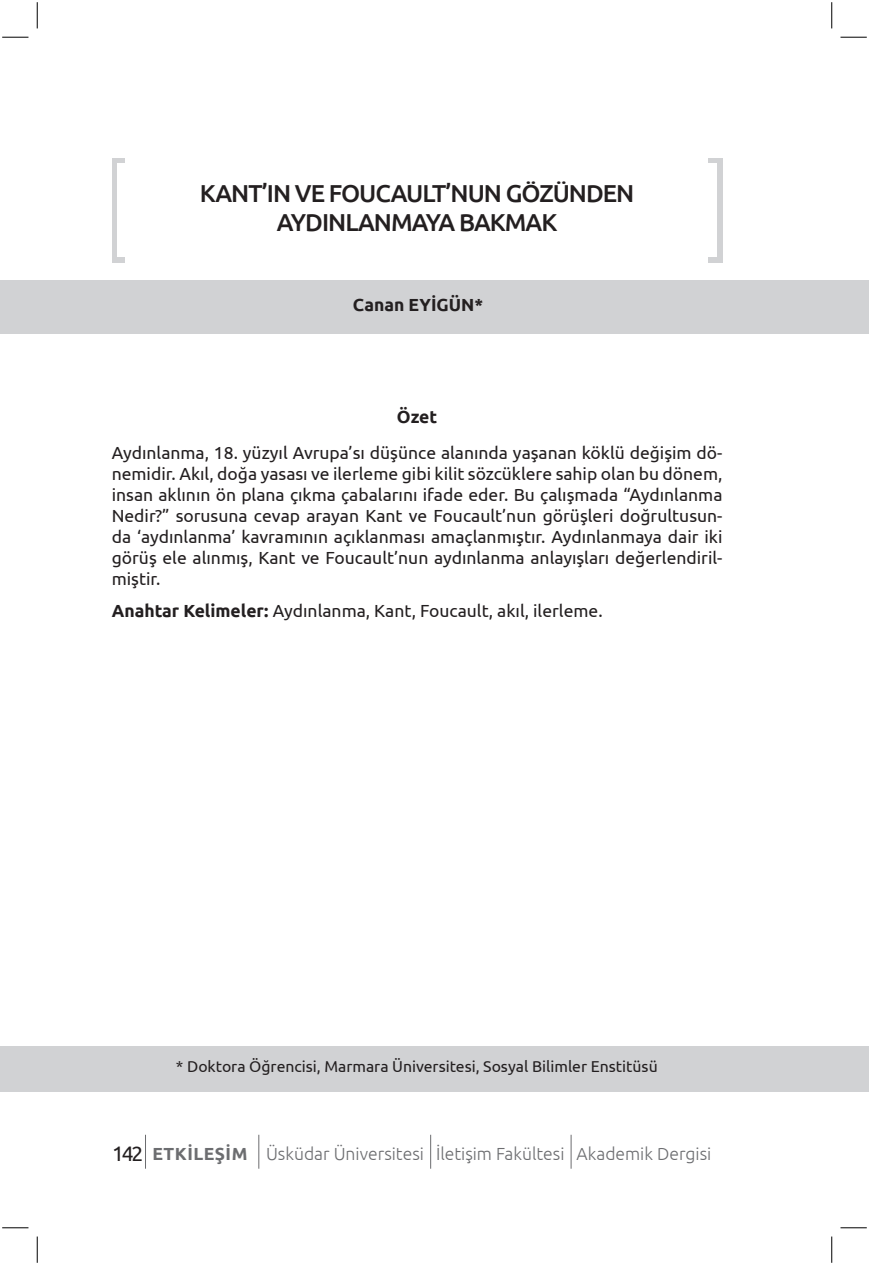
<style>
.page{position:relative;width:869px;height:1265px;background:#fff}
.page>*{position:absolute;margin:0;border:0;box-sizing:border-box;transform-origin:0 0}
.t1{font:500 24.5px "Ubuntu";letter-spacing:-.04em;color:#231f20}
.ana_metin{font:17.5px/21px "Ubuntu";color:#231f20;text-align:justify}
.t2{font:300 17.5px "Ubuntu";color:#6c6d70}
.ana_metin-2{font:700 17.5px "Ubuntu";color:#231f20}
.t3{font:15.75px "Ubuntu";color:#231f20}
.s1{font-weight:700}
.s2{font-weight:400;font-size:21px;color:#231f20}
</style>
<div class="page">
<hr style="left:145px;top:1135px;width:1px;height:34px;background:#6c6d70">
<hr style="left:258px;top:1135px;width:1px;height:34px;background:#6c6d70">
<hr style="left:430px;top:1135px;width:1px;height:34px;background:#6c6d70">
<hr style="left:570px;top:1135px;width:1px;height:34px;background:#6c6d70">
<div style="left:0;top:1046px;width:868px;height:46px;background:#d1d2d4"></div>
<div style="left:1px;top:280px;width:867px;height:54px;background:#d1d2d4"></div>
<svg style="left:112px;top:158px;width:610px;height:105px"></svg>
<div style="left:125px;top:153px;width:582px;height:115px;background:#fff"></div>
<div style="left:117px;top:163px;width:598px;height:93px;background:#fff"></div>
<hr style="left:868px;top:1046px;width:1px;height:46px;background:#d1d2d4">
<svg style="left:2px;top:37px;width:26px;height:1px"></svg>
<svg style="left:37px;top:2px;width:1px;height:26px"></svg>
<svg style="left:2px;top:1227px;width:26px;height:1px"></svg>
<svg style="left:37px;top:1237px;width:1px;height:26px"></svg>
<svg style="left:840px;top:37px;width:26px;height:1px"></svg>
<svg style="left:831px;top:2px;width:1px;height:26px"></svg>
<svg style="left:840px;top:1227px;width:26px;height:1px"></svg>
<svg style="left:831px;top:1237px;width:1px;height:26px"></svg>
<p class="t1" style="left:200px;top:178px;width:436px">KANT’IN VE FOUCAULT’NUN GÖZÜNDEN</p>
<p class="t1" style="left:277px;top:207px;width:282px">AYDINLANMAYA BAKMAK</p>
<p class="ana_metin-2" style="left:353px;top:294px;width:132px">Canan EYİGÜN*</p>
<p class="ana_metin-2" style="left:397px;top:406px;width:42px">Özet</p>
<p class="ana_metin" style="left:112px;top:442px;width:612px">Aydınlanma, 18. yüzyıl Avrupa’sı düşünce alanında yaşanan köklü değişim dö&shy;nemidir. Akıl, doğa yasası ve ilerleme gibi kilit sözcüklere sahip olan bu dönem, insan aklının ön plana çıkma çabalarını ifade eder. Bu çalışmada “Aydınlanma Nedir?” sorusuna cevap arayan Kant ve Foucault’nun görüşleri doğrultusun&shy;da ‘aydınlanma’ kavramının açıklanması amaçlanmıştır. Aydınlanmaya dair iki görüş ele alınmış, Kant ve Foucault’nun aydınlanma anlayışları değerlendiril&shy;miştir.</p>
<p class="ana_metin" style="left:112px;top:599px;width:492px"><span class="s1">Anahtar Kelimeler:</span> Aydınlanma, Kant, Foucault, akıl, ilerleme.</p>
<p class="t3" style="left:176px;top:1057px;width:483px">* Doktora Öğrencisi, Marmara Üniversitesi, Sosyal Bilimler Enstitüsü</p>
<p class="t2" style="left:112px;top:1143px;width:600px"><span class="s2">142</span> <span class="s1">ETKİLEŞİM</span> Üsküdar Üniversitesi İletişim Fakültesi Akademik Dergisi</p>
</div>
